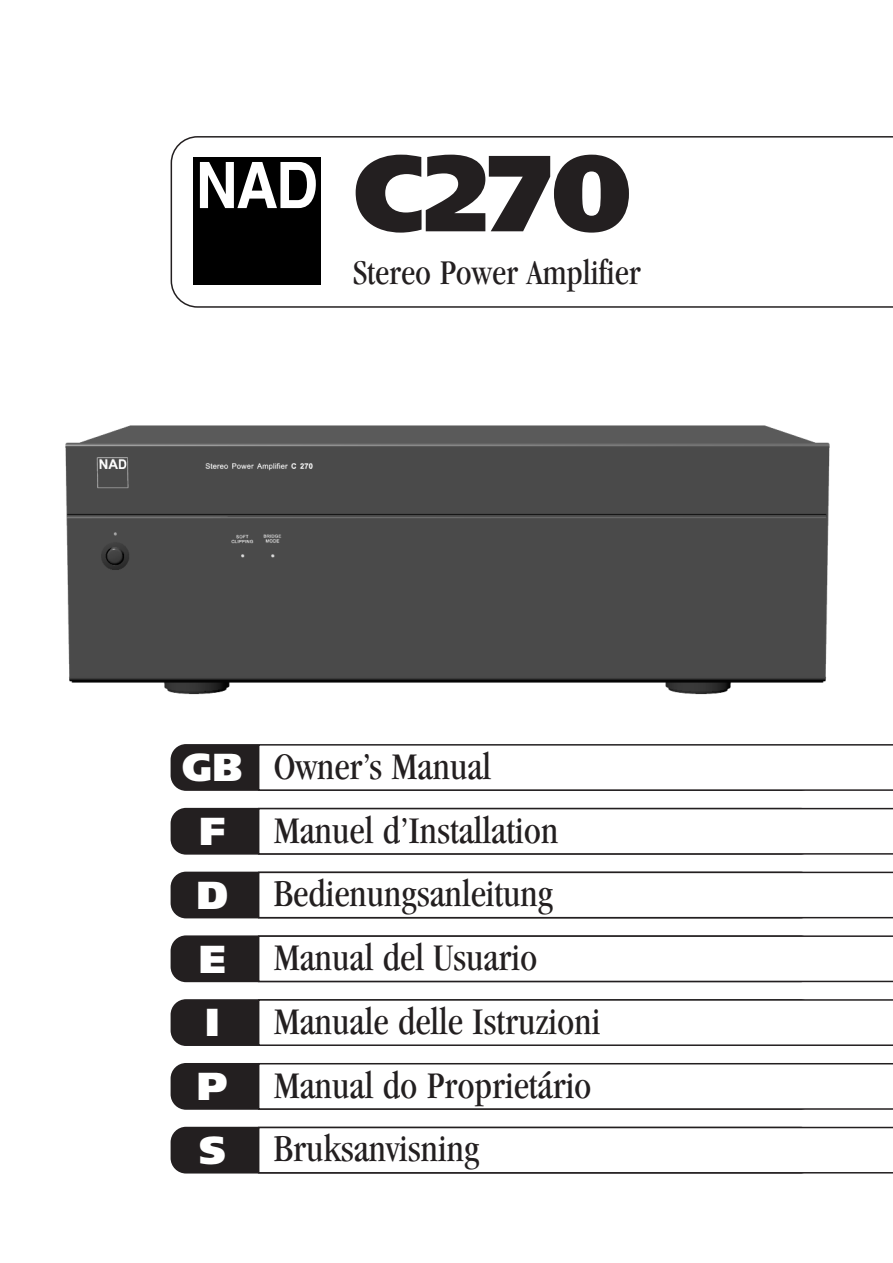
<style>
.page{position:relative;width:893px;height:1263px;background:#fff}
.page>*{position:absolute;margin:0;border:0;box-sizing:border-box;transform-origin:0 0}
.t1{font:900 108px "Frutiger";color:#231f20}
.t2{font:condensed 39px/63.8px "Garamond";color:#231f20}
.t3{font:900 39px "Frutiger";color:#fff}
.t4{font:condensed 36px "Garamond";color:#231f20}
.s1{font-family:"Frutiger";font-weight:900;font-stretch:normal;color:#fff}
</style>
<div class="page">
<svg style="left:170px;top:136px;width:722px;height:172px"></svg>
<img style="left:65px;top:425px;width:765px;height:270px">
<div style="left:193px;top:157px;width:128px;height:127px;background:#000"></div>
<svg style="left:200px;top:162px;width:116px;height:46px"></svg>
<div style="left:170px;top:744px;width:645px;height:47px;background:#231f20;border-radius:16px"></div>
<svg style="left:258px;top:744px;width:634px;height:47px;background:#efefef"></svg>
<div style="left:170px;top:808px;width:645px;height:47px;background:#231f20;border-radius:16px"></div>
<svg style="left:258px;top:808px;width:634px;height:47px;background:#f0efef"></svg>
<div style="left:170px;top:872px;width:645px;height:46px;background:#231f20;border-radius:16px"></div>
<svg style="left:259px;top:872px;width:633px;height:46px"></svg>
<div style="left:170px;top:935px;width:645px;height:47px;background:#231f20;border-radius:16px"></div>
<svg style="left:258px;top:935px;width:634px;height:47px"></svg>
<div style="left:170px;top:999px;width:645px;height:47px;background:#231f20;border-radius:16px"></div>
<svg style="left:259px;top:999px;width:633px;height:47px"></svg>
<div style="left:170px;top:1063px;width:645px;height:47px;background:#231f20;border-radius:16px"></div>
<svg style="left:258px;top:1063px;width:634px;height:47px"></svg>
<div style="left:170px;top:1127px;width:645px;height:47px;background:#231f20;border-radius:16px"></div>
<svg style="left:258px;top:1127px;width:634px;height:47px"></svg>
<h1 class="t1" style="left:353px;top:150px;width:279px">C270</h1>
<p class="t4" style="left:353px;top:259px;width:289px">Stereo Power Amplifier</p>
<p class="t2" style="left:196px;top:738px;width:363px;text-indent:-14px"><span class="s1">GB</span> Owner’s Manual<br><span class="s1">F</span> Manuel d’Installation<br><span class="s1">D</span> Bedienungsanleitung<br><span class="s1">E</span> Manual del Usuario</p>
<p class="t3" style="left:205px;top:1007px;width:16px">I</p>
<p class="t2" style="left:197px;top:993px;width:405px;text-indent:77px">Manuale delle Istruzioni<br><span class="s1">P</span> Manual do Proprietário<br><span class="s1">S</span> Bruksanvisning</p>
</div>
